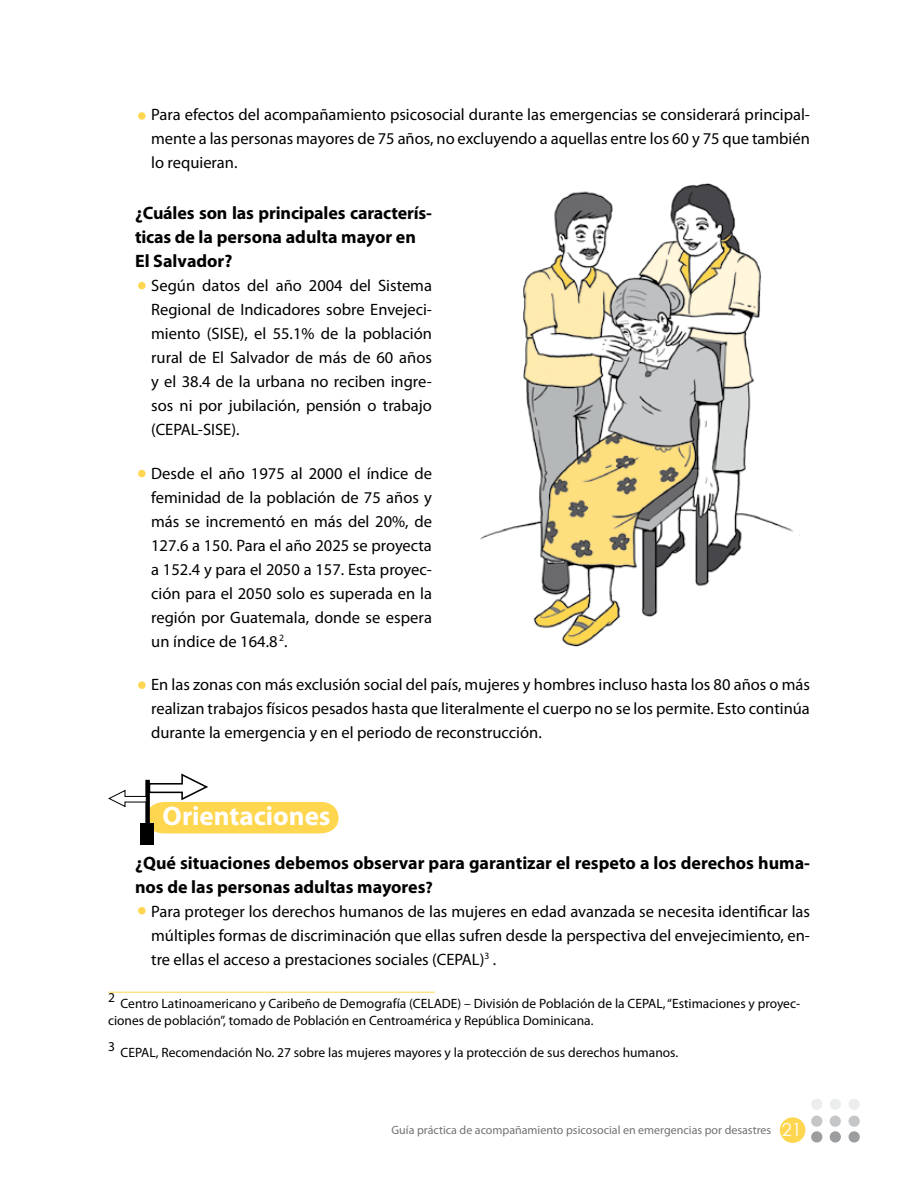
<style>
.page{position:relative;width:918px;height:1188px;background:#fff}
.page>*{position:absolute;margin:0;border:0;box-sizing:border-box;transform-origin:0 0}
.t1{font:700 27px "Myriad Pro";color:#fff}
.t2{font:700 18px/24px "Myriad Pro";color:#000}
.t3{font:16.5px/24px "Myriad Pro";color:#000;text-align:justify}
.t4{font:13.5px/16.2px "Myriad Pro";color:#000}
.t5{font:12px "Myriad Pro";color:#707173}
.s1{font-size:16.5px}
.s2{font-family:"Century Gothic";font-size:18px;color:#fff}
</style>
<div class="page">
<div style="left:780px;top:1117px;width:25px;height:26px;background:#ffd64f;border-radius:50%"></div>
<div style="left:811px;top:1131px;width:11px;height:12px;background:#9c9d9f;border-radius:50%"></div>
<div style="left:830px;top:1131px;width:11px;height:12px;background:#9c9d9f;border-radius:50%"></div>
<div style="left:849px;top:1131px;width:11px;height:12px;background:#9c9d9f;border-radius:50%"></div>
<div style="left:811px;top:1116px;width:11px;height:11px;background:#c5c6c8;border-radius:50%"></div>
<div style="left:830px;top:1116px;width:11px;height:11px;background:#c5c6c8;border-radius:50%"></div>
<div style="left:849px;top:1116px;width:11px;height:11px;background:#c5c6c8;border-radius:50%"></div>
<div style="left:811px;top:1099px;width:11px;height:11px;background:#eceded;border-radius:50%"></div>
<div style="left:830px;top:1099px;width:11px;height:11px;background:#eceded;border-radius:50%"></div>
<div style="left:849px;top:1099px;width:11px;height:11px;background:#eceded;border-radius:50%"></div>
<svg style="left:108px;top:773px;width:231px;height:60px"></svg>
<div style="left:140px;top:823px;width:14px;height:21px;background:#000"></div>
<div style="left:138px;top:470px;width:8px;height:7px;background:#ffd64f;border-radius:50%"></div>
<div style="left:138px;top:112px;width:8px;height:8px;background:#ffd64f;border-radius:50%"></div>
<div style="left:138px;top:282px;width:8px;height:7px;background:#ffd64f;border-radius:50%"></div>
<div style="left:138px;top:681px;width:8px;height:8px;background:#ffd64f;border-radius:50%"></div>
<div style="left:138px;top:907px;width:8px;height:7px;background:#ffd64f;border-radius:50%"></div>
<hr style="left:108px;top:992px;width:326px;height:1px;background:#ffd64f">
<img style="left:480px;top:183px;width:314px;height:464px">
<p class="t3" style="left:151px;top:103px;width:660px">Para efectos del acompañamiento psicosocial durante las emergencias se considerará principal&shy;mente a las personas mayores de 75 años, no excluyendo a aquellas entre los 60 y 75 que también lo requieran.</p>
<p class="t2" style="left:135px;top:201px;width:298px">¿Cuáles son las principales caracterís&shy;ticas de la persona adulta mayor en<br>El Salvador?</p>
<p class="t3" style="left:151px;top:274px;width:282px">Según datos del año 2004 del Sistema Regional de Indicadores sobre Envejeci&shy;miento (SISE), el 55.1% de la población rural de El Salvador de más de 60 años y el 38.4 de la urbana no reciben ingre&shy;sos ni por jubilación, pensión o trabajo (CEPAL-SISE).</p>
<p class="t3" style="left:151px;top:461px;width:282px">Desde el año 1975 al 2000 el índice de feminidad de la población de 75 años y más se incrementó en más del 20%, de 127.6 a 150. Para el año 2025 se proyecta a 152.4 y para el 2050 a 157. Esta proyec&shy;ción para el 2050 solo es superada en la región por Guatemala, donde se espera un índice de 164.8 <sup>2</sup>.</p>
<p class="t3" style="left:151px;top:672px;width:660px">En las zonas con más exclusión social del país, mujeres y hombres incluso hasta los 80 años o más realizan trabajos físicos pesados hasta que literalmente el cuerpo no se los permite. Esto continúa durante la emergencia y en el periodo de reconstrucción.</p>
<h1 class="t1" style="left:163px;top:798px;width:170px">Orientaciones</h1>
<p class="t2" style="left:135px;top:850px;width:677px">¿Qué situaciones debemos observar para garantizar el respeto a los derechos huma&shy;nos de las personas adultas mayores<span class="s1">?</span></p>
<p class="t3" style="left:151px;top:899px;width:660px">Para proteger los derechos humanos de las mujeres en edad avanzada se necesita identificar las múltiples formas de discriminación que ellas sufren desde la perspectiva del envejecimiento, en&shy;tre ellas el acceso a prestaciones sociales (CEPAL)<sup>3</sup> .</p>
<p class="t4" style="left:108px;top:995px;width:694px">2 Centro Latinoamericano y Caribeño de Demografía (CELADE) – División de Población de la CEPAL, “Estimaciones y proyec&shy;ciones de población”, tomado de Población en Centroamérica y República Dominicana.</p>
<p class="t4" style="left:108px;top:1044px;width:572px">3 CEPAL, Recomendación No. 27 sobre las mujeres mayores y la protección de sus derechos humanos.</p>
<p class="t5" style="left:392px;top:1122px;width:412px">Guía práctica de acompañamiento psicosocial en emergencias por desastres <span class="s2">21</span></p>
</div>
